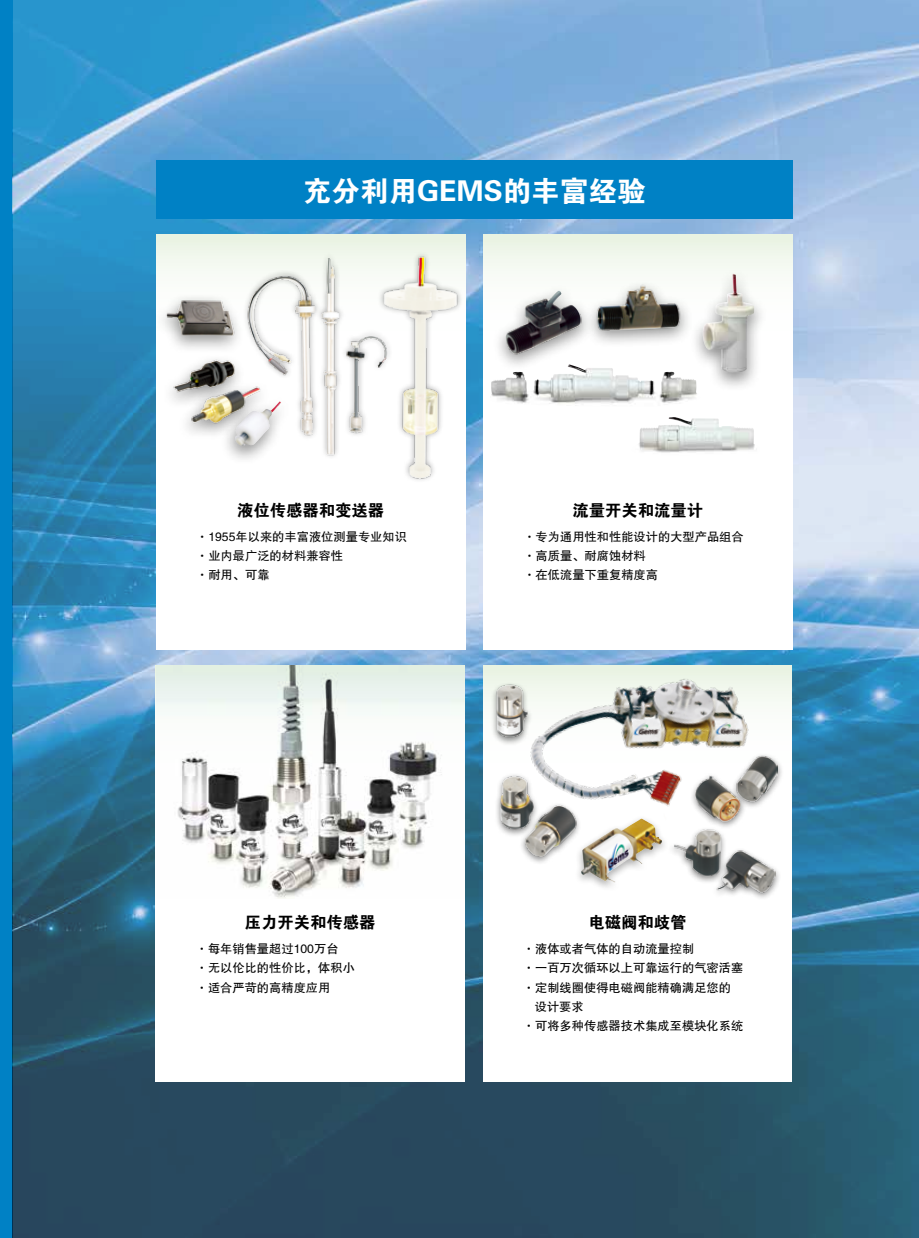
<style>
.page{position:relative;width:919px;height:1238px;background:#fff}
.page>*{position:absolute;margin:0;border:0;box-sizing:border-box;transform-origin:0 0}
.t1{font:28.5px "FZDHTJW GB1 0";color:#fff}
.t2{font:16.35px "FZDHTJW GB1 0";color:#000}
.t3{font:12.3px/19px "FZHTJW GB1 0";color:#000}
</style>
<div class="page">
<div style="left:0;top:0;width:13px;height:1237px;background:#0081c5"></div>
<img style="left:13px;top:0;width:905px;height:1237px">
<div style="left:156px;top:666px;width:308px;height:415px;background:#fff"></div>
<svg style="left:156px;top:234px;width:309px;height:415px"></svg>
<svg style="left:483px;top:234px;width:309px;height:415px"></svg>
<div style="left:483px;top:666px;width:308px;height:415px;background:#fff"></div>
<div style="left:156px;top:160px;width:636px;height:59px;background:#0081c5"></div>
<img style="left:367px;top:245px;width:111px;height:253px">
<div style="left:242px;top:252px;width:151px;height:207px;background:#f1f7ed"></div>
<img style="left:241px;top:258px;width:174px;height:204px">
<div style="left:221px;top:395px;width:71px;height:70px;background:#000;opacity:.42"></div>
<img style="left:233px;top:420px;width:49px;height:26px">
<img style="left:153px;top:282px;width:103px;height:23px">
<img style="left:116px;top:305px;width:173px;height:115px">
<div style="left:178px;top:380px;width:92px;height:60px;background:#000;opacity:.42"></div>
<img style="left:186px;top:378px;width:77px;height:54px">
<img style="left:157px;top:665px;width:302px;height:233px">
<img style="left:506px;top:649px;width:282px;height:157px">
<div style="left:574px;top:814px;width:95px;height:78px;background:#000;opacity:.33"></div>
<img style="left:581px;top:814px;width:85px;height:68px">
<img style="left:490px;top:364px;width:210px;height:43px">
<img style="left:628px;top:417px;width:132px;height:39px">
<div style="left:689px;top:267px;width:78px;height:125px;background:#000;opacity:.44"></div>
<img style="left:702px;top:273px;width:52px;height:100px">
<div style="left:584px;top:278px;width:108px;height:70px;background:#fcfdfc"></div>
<img style="left:584px;top:276px;width:105px;height:66px">
<div style="left:492px;top:284px;width:102px;height:88px;background:#000;opacity:.44"></div>
<img style="left:505px;top:291px;width:80px;height:66px">
<div style="left:494px;top:772px;width:87px;height:93px;background:#000;opacity:.49"></div>
<img style="left:494px;top:768px;width:86px;height:91px">
<div style="left:667px;top:826px;width:114px;height:74px;background:#000;opacity:.49"></div>
<img style="left:673px;top:826px;width:102px;height:74px">
<div style="left:689px;top:752px;width:94px;height:77px;background:#000;opacity:.49"></div>
<img style="left:696px;top:751px;width:82px;height:82px">
<img style="left:459px;top:663px;width:94px;height:94px">
<h1 class="t1" style="left:303px;top:175px;width:344px">充分利用GEMS的丰富经验</h1>
<h2 class="t2" style="left:237px;top:501px;width:148px">液位传感器和变送器</h2>
<p class="t3" style="left:196px;top:527px;width:212px">·1955年以来的丰富液位测量专业知识·业内最广泛的材料兼容性<br>·耐用、可靠</p>
<h2 class="t2" style="left:572px;top:501px;width:132px">流量开关和流量计</h2>
<p class="t3" style="left:523px;top:527px;width:222px">·专为通用性和性能设计的大型产品组合·高质量、耐腐蚀材料<br>·在低流量下重复精度高</p>
<h2 class="t2" style="left:245px;top:913px;width:132px">压力开关和传感器</h2>
<p class="t3" style="left:196px;top:939px;width:161px">·每年销售量超过100万台<br>·无以伦比的性价比，体积小·适合严苛的高精度应用</p>
<h2 class="t2" style="left:588px;top:913px;width:99px">电磁阀和歧管</h2>
<p class="t3" style="left:523px;top:939px;width:173px">·液体或者气体的自动流量控制</p>
<p class="t3" style="left:523px;top:958px;width:222px">·一百万次循环以上可靠运行的气密活塞</p>
<p class="t3" style="left:523px;top:977px;width:210px">·定制线圈使得电磁阀能精确满足您的</p>
<p class="t3" style="left:534px;top:996px;width:50px">设计要求</p>
<p class="t3" style="left:523px;top:1015px;width:222px">·可将多种传感器技术集成至模块化系统</p>
</div>
